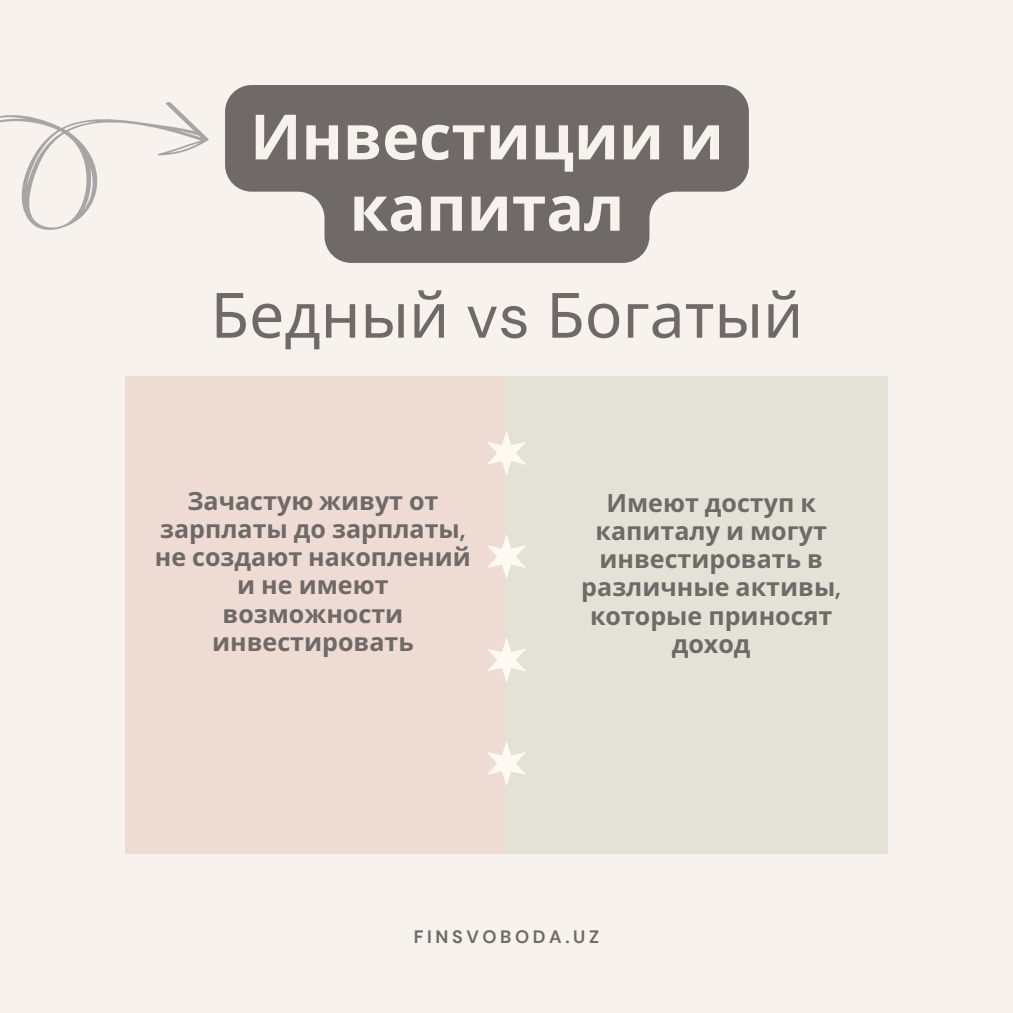
<style>
.page{position:relative;width:1013px;height:1013px;background:#fff}
.page>*{position:absolute;margin:0;border:0;box-sizing:border-box;transform-origin:0 0}
.t1{font:700 62.5px/71.2px "Noto Sans";color:#f7f2ee;text-align:center}
.t2{font:62.5px "Noto Sans";color:#6f6a67}
.t3{font:700 25.12px/28.1px "Noto Sans";color:#6f6a67;text-align:center}
.t4{font:700 17.88px "DM Sans";letter-spacing:.2em;color:#6f6a67}
.s1{font-family:"DM Sans"}
</style>
<div class="page">
<div style="left:0;top:0;width:1012px;height:1012px;background:#f7f2ee"></div>
<div style="left:125px;top:377px;width:382px;height:477px;background:#eddbd4"></div>
<svg style="left:225px;top:85px;width:524px;height:178px;fill:#6f6a67"></svg>
<div style="left:506px;top:377px;width:381px;height:477px;background:#e4e2d7"></div>
<svg style="left:487px;top:534px;width:39px;height:45px"></svg>
<svg style="left:487px;top:431px;width:39px;height:44px"></svg>
<svg style="left:487px;top:638px;width:39px;height:44px"></svg>
<svg style="left:487px;top:741px;width:39px;height:44px"></svg>
<svg style="left:0;top:102px;width:209px;height:128px"></svg>
<p class="t1" style="left:250px;top:100px;width:475px">Инвестиции и капитал</p>
<h3 class="t2" style="left:211px;top:271px;width:594px">Бедный <span class="s1">vs</span> Богатый</h3>
<h2 class="t3" style="left:155px;top:486px;width:318px">Зачастую живут от зарплаты до зарплаты<span class="s1">, </span>не создают накоплений и не имеют возможности инвестировать</h2>
<h1 class="t3" style="left:581px;top:488px;width:261px">Имеют доступ к капиталу и могут инвестировать в различные активы<span class="s1">, </span>которые приносят доход</h1>
<p class="t4" style="left:414px;top:925px;width:187px">FINSVOBODA.UZ</p>
</div>
